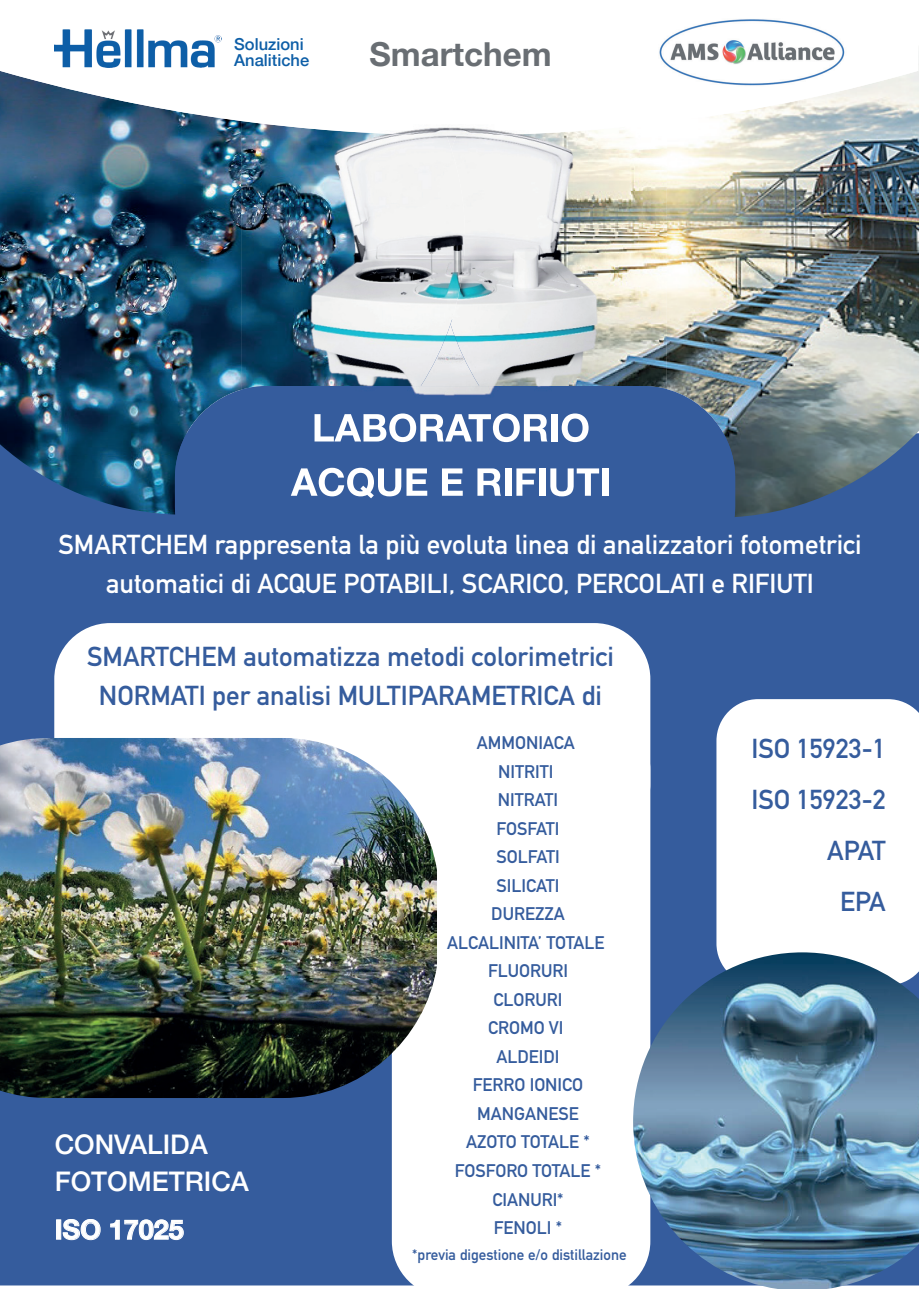
<style>
.page{position:relative;width:919px;height:1289px;background:#fff}
.page>*{position:absolute;margin:0;border:0;box-sizing:border-box;transform-origin:0 0}
.t1{font:700 33px "Helvetica Neue";color:#696e73}
.t2{font:700 27px/39px "DIN Alternate";color:#fff;text-align:center}
.t3{font:700 27px/51px "DIN Alternate";color:#355c9d;text-align:center}
.t4{font:500 27px/37.5px "Helvetica Neue";color:#fff}
.t5{font:700 27px "Helvetica Neue";color:#fff}
.t6{font:700 18px/28.5px "DIN Alternate";color:#355c9d;text-align:center}
.t7{font:500 16.5px/16.5px "Helvetica Neue";color:#0d5ea7}
.t8{font:700 15px "DIN Alternate";color:#355c9d}
</style>
<div class="page">
<div style="left:0;top:514px;width:918px;height:771px;background:#355c9d"></div>
<img style="left:666px;top:135px;width:252px;height:382px">
<img style="left:0;top:135px;width:241px;height:379px">
<svg style="left:0;top:29px;width:918px;height:106px"></svg>
<img style="left:658px;top:19px;width:189px;height:68px">
<img style="left:54px;top:30px;width:167px;height:37px">
<div style="left:175px;top:386px;width:560px;height:212px;background:#355c9d;border-radius:92px"></div>
<img style="left:465px;top:135px;width:201px;height:251px">
<img style="left:241px;top:135px;width:224px;height:251px">
<img style="left:241px;top:119px;width:425px;height:16px">
<img style="left:241px;top:386px;width:425px;height:10px">
<svg style="left:314px;top:413px;width:233px;height:29px"></svg>
<div style="left:551px;top:414px;width:6px;height:27px;background:#fff"></div>
<svg style="left:561px;top:413px;width:27px;height:29px"></svg>
<svg style="left:291px;top:468px;width:136px;height:30px"></svg>
<svg style="left:442px;top:468px;width:20px;height:28px"></svg>
<svg style="left:477px;top:468px;width:24px;height:28px"></svg>
<div style="left:505px;top:468px;width:6px;height:28px;background:#fff"></div>
<svg style="left:516px;top:468px;width:19px;height:28px"></svg>
<div style="left:539px;top:468px;width:6px;height:28px;background:#fff"></div>
<svg style="left:550px;top:468px;width:49px;height:28px"></svg>
<div style="left:602px;top:468px;width:6px;height:28px;background:#fff"></div>
<svg style="left:392px;top:791px;width:258px;height:495px"></svg>
<div style="left:54px;top:623px;width:596px;height:216px;background:#fff;border-radius:56px"></div>
<svg style="left:716px;top:699px;width:202px;height:253px"></svg>
<img style="left:633px;top:952px;width:285px;height:336px">
<div style="left:56px;top:1219px;width:5px;height:20px;border:1px solid #fff"></div>
<svg style="left:62px;top:1218px;width:39px;height:22px"></svg>
<svg style="left:110px;top:1219px;width:74px;height:21px;background:#6885b6"></svg>
<img style="left:0;top:738px;width:437px;height:359px">
<p class="t7" style="left:234px;top:34px;width:76px">Soluzioni<br>Analitiche</p>
<h1 class="t1" style="left:369px;top:29px;width:184px">Smartchem</h1>
<h2 class="t2" style="left:58px;top:522px;width:804px">SMARTCHEM rappresenta la più evoluta linea di analizzatori fotometrici automatici di ACQUE POTABILI, SCARICO, PERCOLATI e RIFIUTI</h2>
<h2 class="t3" style="left:87px;top:635px;width:528px;line-height:39px">SMARTCHEM automatizza metodi colorimetrici<br>NORMATI per analisi MULTIPARAMETRICA di</h2>
<p class="t6" style="left:447px;top:727px;width:159px">AMMONIACA<br>NITRITI<br>NITRATI<br>FOSFATI<br>SOLFATI<br>SILICATI<br>DUREZZA<br>ALCALINITA’ TOTALE<br>FLUORURI<br>CLORURI<br>CROMO VI<br>ALDEIDI<br>FERRO IONICO<br>MANGANESE<br>AZOTO TOTALE *<br>FOSFORO TOTALE *<br>CIANURI*<br>FENOLI *</p>
<p class="t8" style="left:412px;top:1243px;width:216px">*previa digestione e/o distillazione</p>
<h2 class="t4" style="left:55px;top:1123px;width:196px">CONVALIDA<br>FOTOMETRICA</h2>
<h2 class="t5" style="left:55px;top:1208px;width:131px">ISO 17025</h2>
<h2 class="t3" style="left:751px;top:721px;width:136px;text-align:right">ISO 15923-1<br>ISO 15923-2<br>APAT<br>EPA</h2>
</div>
